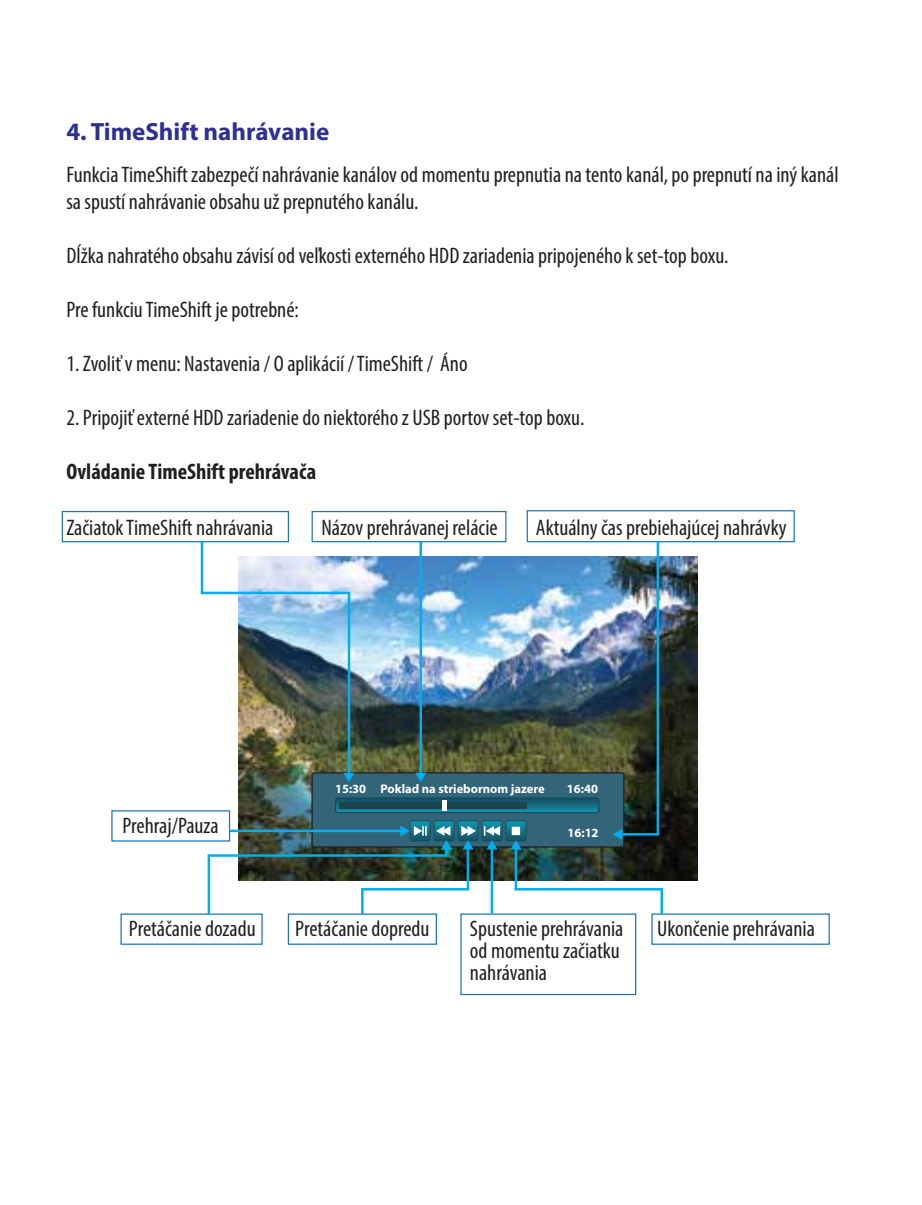
<style>
.page{position:relative;width:922px;height:1205px;background:#fff}
.page>*{position:absolute;margin:0;border:0;box-sizing:border-box;transform-origin:0 0}
.t1{font:700 25px "Myriad Pro";color:#2e3092}
.t2{font:condensed 22.5px/27px "Myriad Pro";color:#231f20}
.t3{font:700 condensed 22.5px "Myriad Pro";color:#231f20}
.t4{font:700 12.5px "Myriad Pro";color:#fff}
</style>
<div class="page">
<div style="left:111px;top:810px;width:119px;height:31px;border:1px solid #1c75bc"></div>
<div style="left:62px;top:511px;width:227px;height:31px;border:1px solid #1c75bc"></div>
<div style="left:311px;top:511px;width:195px;height:31px;border:1px solid #1c75bc"></div>
<div style="left:120px;top:913px;width:142px;height:32px;border:1px solid #1c75bc"></div>
<div style="left:288px;top:913px;width:149px;height:32px;border:1px solid #1c75bc"></div>
<div style="left:651px;top:913px;width:178px;height:32px;border:1px solid #1c75bc"></div>
<div style="left:460px;top:913px;width:176px;height:82px;border:1px solid #1c75bc"></div>
<img style="left:238px;top:557px;width:459px;height:324px">
<div style="left:312px;top:773px;width:311px;height:74px;background:#326579;border-radius:2px"></div>
<div style="left:311px;top:772px;width:313px;height:75px;border:1px solid #231f20;border-radius:2px"></div>
<svg style="left:337px;top:799px;width:260px;height:12px;background:#156b80"></svg>
<div style="left:335px;top:797px;width:264px;height:16px;border:1px solid #144d61;border-radius:2px"></div>
<div style="left:339px;top:802px;width:187px;height:7px;background:#1c444f"></div>
<hr style="left:442px;top:800px;width:4px;height:11px;background:#fff">
<div style="left:409px;top:820px;width:21px;height:21px;border:1px solid #144d61;border-radius:2px"></div>
<div style="left:433px;top:820px;width:21px;height:21px;border:1px solid #144d61;border-radius:2px"></div>
<div style="left:457px;top:820px;width:21px;height:21px;border:1px solid #144d61;border-radius:2px"></div>
<div style="left:481px;top:820px;width:21px;height:21px;border:1px solid #144d61;border-radius:2px"></div>
<div style="left:505px;top:820px;width:21px;height:21px;border:1px solid #144d61;border-radius:2px"></div>
<hr style="left:229px;top:829px;width:177px;height:3px;background:#00aeef">
<hr style="left:347px;top:593px;width:3px;height:184px;background:#00aeef">
<hr style="left:202px;top:592px;width:147px;height:2px;background:#00aeef">
<hr style="left:201px;top:542px;width:2px;height:51px;background:#00aeef">
<svg style="left:343px;top:773px;width:11px;height:9px"></svg>
<hr style="left:419px;top:542px;width:3px;height:235px;background:#00aeef">
<svg style="left:415px;top:773px;width:11px;height:9px"></svg>
<hr style="left:466px;top:844px;width:3px;height:45px;background:#00aeef">
<hr style="left:514px;top:844px;width:3px;height:45px;background:#00aeef">
<svg style="left:400px;top:821px;width:126px;height:34px"></svg>
<hr style="left:490px;top:844px;width:3px;height:69px;background:#00aeef">
<hr style="left:209px;top:854px;width:237px;height:3px;background:#00aeef">
<hr style="left:364px;top:888px;width:103px;height:2px;background:#00aeef">
<hr style="left:515px;top:888px;width:146px;height:2px;background:#00aeef">
<hr style="left:207px;top:855px;width:3px;height:59px;background:#00aeef">
<hr style="left:361px;top:889px;width:2px;height:24px;background:#00aeef">
<hr style="left:660px;top:889px;width:2px;height:24px;background:#00aeef">
<div style="left:526px;top:510px;width:268px;height:32px;border:1px solid #1c75bc"></div>
<hr style="left:656px;top:541px;width:3px;height:293px;background:#00aeef">
<svg style="left:613px;top:829px;width:9px;height:11px"></svg>
<hr style="left:621px;top:833px;width:36px;height:2px;background:#00aeef">
<p class="t1" style="left:66px;top:115px;width:264px">4. TimeShift nahrávanie</p>
<p class="t2" style="left:66px;top:161px;width:773px">Funkcia TimeShift zabezpečí nahrávanie kanálov od momentu prepnutia na tento kanál, po prepnutí na iný kanál sa spustí nahrávanie obsahu už prepnutého kanálu.</p>
<p class="t2" style="left:66px;top:242px;width:663px">Dĺžka nahratého obsahu závisí od veľkosti externého HDD zariadenia pripojeného k set-top boxu.</p>
<p class="t2" style="left:66px;top:296px;width:234px">Pre funkciu TimeShift je potrebné:</p>
<p class="t2" style="left:66px;top:350px;width:403px">1. Zvoliť v menu: Nastavenia / O aplikácií / TimeShift / Áno</p>
<p class="t2" style="left:66px;top:404px;width:519px">2. Pripojiť externé HDD zariadenie do niektorého z USB portov set-top boxu.</p>
<p class="t3" style="left:66px;top:457px;width:251px">Ovládanie TimeShift prehrávača</p>
<p class="t2" style="left:66px;top:514px;width:208px">Začiatok TimeShift nahrávania</p>
<p class="t2" style="left:321px;top:514px;width:178px">Názov prehrávanej relácie</p>
<p class="t2" style="left:536px;top:514px;width:252px">Aktuálny čas prebiehajúcej nahrávky</p>
<p class="t2" style="left:122px;top:811px;width:98px">Prehraj/Pauza</p>
<p class="t4" style="left:335px;top:780px;width:211px">15:30 Poklad na striebornom jazere</p>
<p class="t4" style="left:566px;top:780px;width:33px">16:40</p>
<p class="t4" style="left:567px;top:824px;width:33px">16:12</p>
<p class="t2" style="left:129px;top:915px;width:128px">Pretáčanie dozadu</p>
<p class="t2" style="left:295px;top:915px;width:136px">Pretáčanie dopredu</p>
<p class="t2" style="left:470px;top:915px;width:155px">Spustenie prehrávania</p>
<p class="t2" style="left:657px;top:915px;width:159px">Ukončenie prehrávania</p>
<p class="t2" style="left:470px;top:939px;width:151px;line-height:22px">od momentu začiatku nahrávania</p>
</div>
